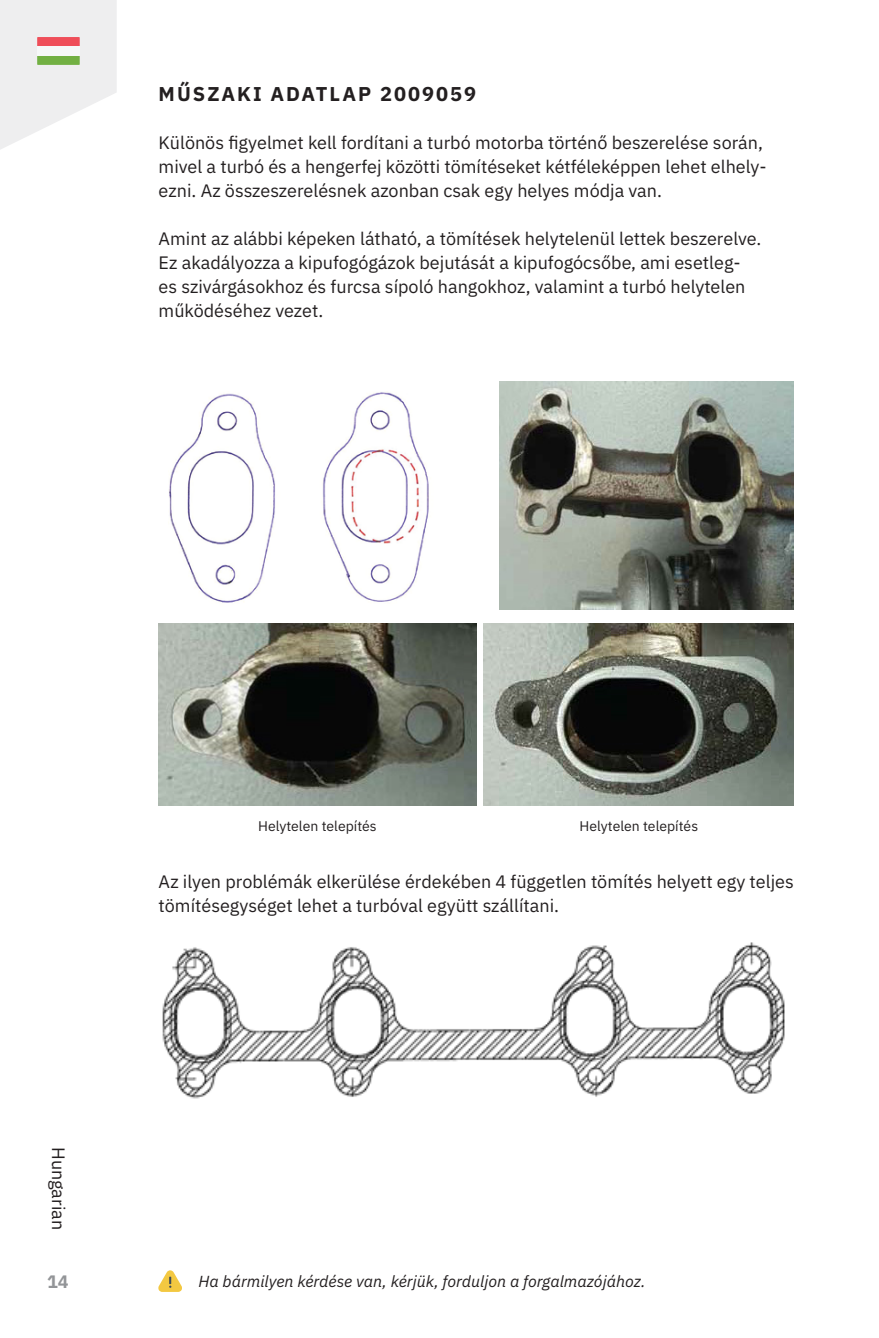
<style>
.page{position:relative;width:879px;height:1338px;background:#fff}
.page>*{position:absolute;margin:0;border:0;box-sizing:border-box;transform-origin:0 0}
.t1{font:700 20px "IBM Plex Sans";letter-spacing:.1em;color:#231f20}
.t2{font:18px/24px "IBM Plex Sans";color:#231f20}
.t3{font:700 18px "IBM Plex Sans";color:#939598}
.t4{font:italic 16px "IBM Plex Sans";color:#231f20}
.t5{font:14px "IBM Plex Sans";color:#231f20}
</style>
<div class="page">
<svg style="left:0;top:0;width:117px;height:150px"></svg>
<div style="left:37px;top:46px;width:43px;height:10px;background:#f6f8f8"></div>
<svg style="left:158px;top:1270px;width:24px;height:22px"></svg>
<img style="left:169px;top:391px;width:260px;height:212px">
<img style="left:500px;top:381px;width:294px;height:229px">
<img style="left:159px;top:624px;width:317px;height:182px">
<img style="left:484px;top:624px;width:310px;height:182px">
<img style="left:162px;top:942px;width:623px;height:157px">
<p class="t1" style="left:159px;top:78px;width:319px">MŰSZAKI ADATLAP 2009059</p>
<p class="t2" style="left:159px;top:129px;width:609px">Különös figyelmet kell fordítani a turbó motorba történő beszerelése során, mivel a turbó és a hengerfej közötti tömítéseket kétféleképpen lehet elhely&shy;ezni. Az összeszerelésnek azonban csak egy helyes módja van.</p>
<p class="t2" style="left:159px;top:225px;width:604px">Amint az alábbi képeken látható, a tömítések helytelenül lettek beszerelve.<br>Ez akadályozza a kipufogógázok bejutását a kipufogócsőbe, ami esetleg&shy;es szivárgásokhoz és furcsa sípoló hangokhoz, valamint a turbó helytelen működéséhez vezet.</p>
<p class="t5" style="left:258px;top:815px;width:120px">Helytelen telepítés</p>
<p class="t5" style="left:579px;top:815px;width:120px">Helytelen telepítés</p>
<p class="t2" style="left:72px;top:1147px;width:85px;rotate:90deg">Hungarian</p>
<p class="t2" style="left:159px;top:868px;width:637px">Az ilyen problémák elkerülése érdekében 4 független tömítés helyett egy teljes tömítésegységet lehet a turbóval együtt szállítani.</p>
<p class="t3" style="left:47px;top:1268px;width:23px">14</p>
<p class="t4" style="left:198px;top:1269px;width:449px">Ha bármilyen kérdése van, kérjük, forduljon a forgalmazójához.</p>
</div>
